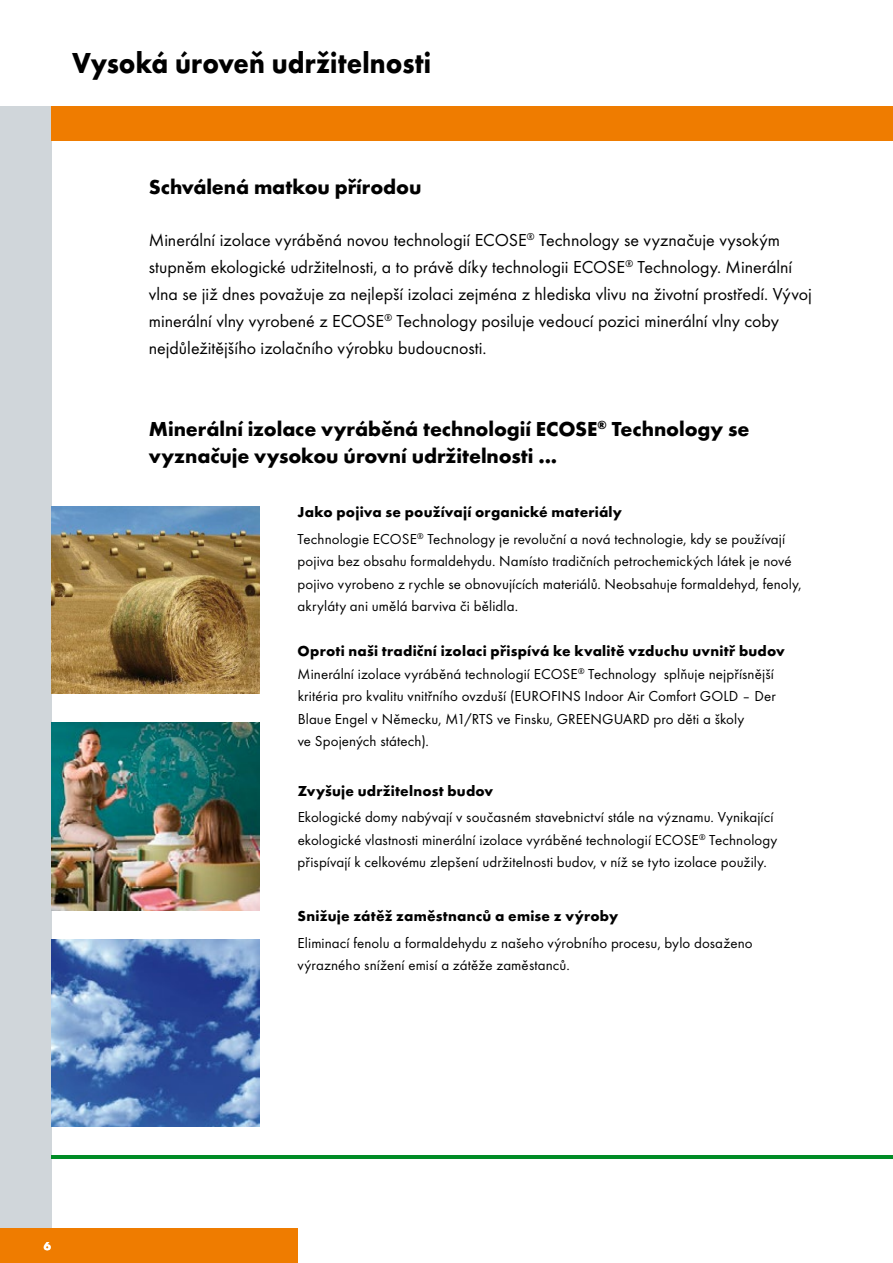
<style>
.page{position:relative;width:893px;height:1263px;background:#fff}
.page>*{position:absolute;margin:0;border:0;box-sizing:border-box;transform-origin:0 0}
.t1{font:700 30px "Futura TOT";letter-spacing:.005em;color:#000;scale:.9 1}
.t2{font:700 21px/27px "Futura TOT";letter-spacing:-.005em;color:#000}
.t3{font:18px/27px "Futura TOT";color:#000}
.t4{font:15px/22.5px "Futura TOT";letter-spacing:.005em;color:#000}
.t5{font:700 15px "Futura TOT";letter-spacing:.015em;color:#000}
.t6{font:700 12px "Futura TOT";color:#fff}
.s1{font-weight:700}
</style>
<div class="page">
<div style="left:0;top:106px;width:51px;height:1123px;background:#d0d6da"></div>
<div style="left:0;top:1229px;width:297px;height:34px;background:#ef7c00"></div>
<hr style="left:51px;top:1155px;width:842px;height:3px;background:#008c26">
<div style="left:51px;top:106px;width:842px;height:34px;background:#ef7c00"></div>
<img style="left:51px;top:940px;width:208px;height:187px">
<img style="left:51px;top:506px;width:208px;height:187px">
<img style="left:51px;top:723px;width:208px;height:187px">
<h1 class="t1" style="left:72px;top:44px;width:400px">Vysoká úroveň udržitelnosti</h1>
<h2 class="t2" style="left:149px;top:173px;width:274px">Schválená matkou přírodou</h2>
<p class="t3" style="left:149px;top:226px;width:665px">Minerální izolace vyráběná novou technologií ECOSE<sup>®</sup> Technology se vyznačuje vysokým stupněm ekologické udržitelnosti, a to právě díky technologii ECOSE<sup>®</sup> Technology. Minerální vlna se již dnes považuje za nejlepší izolaci zejména z hlediska vlivu na životní prostředí. Vývoj minerální vlny vyrobené z ECOSE<sup>®</sup> Technology posiluje vedoucí pozici minerální vlny coby nejdůležitějšího izolačního výrobku budoucnosti.</p>
<h2 class="t2" style="left:149px;top:415px;width:602px">Minerální izolace vyráběná technologií ECOSE<sup>®</sup> Technology se vyznačuje vysokou úrovní udržitelnosti ...</h2>
<p class="t4" style="left:298px;top:499px;width:489px;line-height:26.7px"><span class="s1">Jako pojiva se používají organické materiály<br></span>Technologie ECOSE<sup>®</sup> Technology je revoluční a nová technologie, kdy se používají</p>
<p class="t4" style="left:298px;top:550px;width:505px">pojiva bez obsahu formaldehydu. Namísto tradičních petrochemických látek je nové pojivo vyrobeno z rychle se obnovujících materiálů. Neobsahuje formaldehyd, fenoly, akryláty ani umělá barviva či bělidla.</p>
<p class="t4" style="left:298px;top:640px;width:489px"><span class="s1">Oproti naši tradiční izolaci přispívá ke kvalitě vzduchu uvnitř budov </span>Minerální izolace vyráběná technologií ECOSE<sup>®</sup> Technology splňuje nejpřísnější kritéria pro kvalitu vnitřního ovzduší (EUROFINS Indoor Air Comfort GOLD – Der Blaue Engel v Německu, M1/RTS ve Finsku, GREENGUARD pro děti a školy<br>ve Spojených státech).</p>
<p class="t5" style="left:298px;top:781px;width:197px">Zvyšuje udržitelnost budov</p>
<p class="t4" style="left:298px;top:806px;width:481px">Ekologické domy nabývají v současném stavebnictví stále na významu. Vynikající ekologické vlastnosti minerální izolace vyráběné technologií ECOSE<sup>®</sup> Technology přispívají k celkovému zlepšení udržitelnosti budov, v níž se tyto izolace použily.</p>
<p class="t5" style="left:298px;top:906px;width:322px">Snižuje zátěž zaměstnanců a emise z výroby</p>
<p class="t4" style="left:298px;top:931px;width:456px">Eliminací fenolu a formaldehydu z našeho výrobního procesu, bylo dosaženo výrazného snížení emisí a zátěže zaměstanců.</p>
<p class="t6" style="left:44px;top:1239px;width:9px">6</p>
</div>
